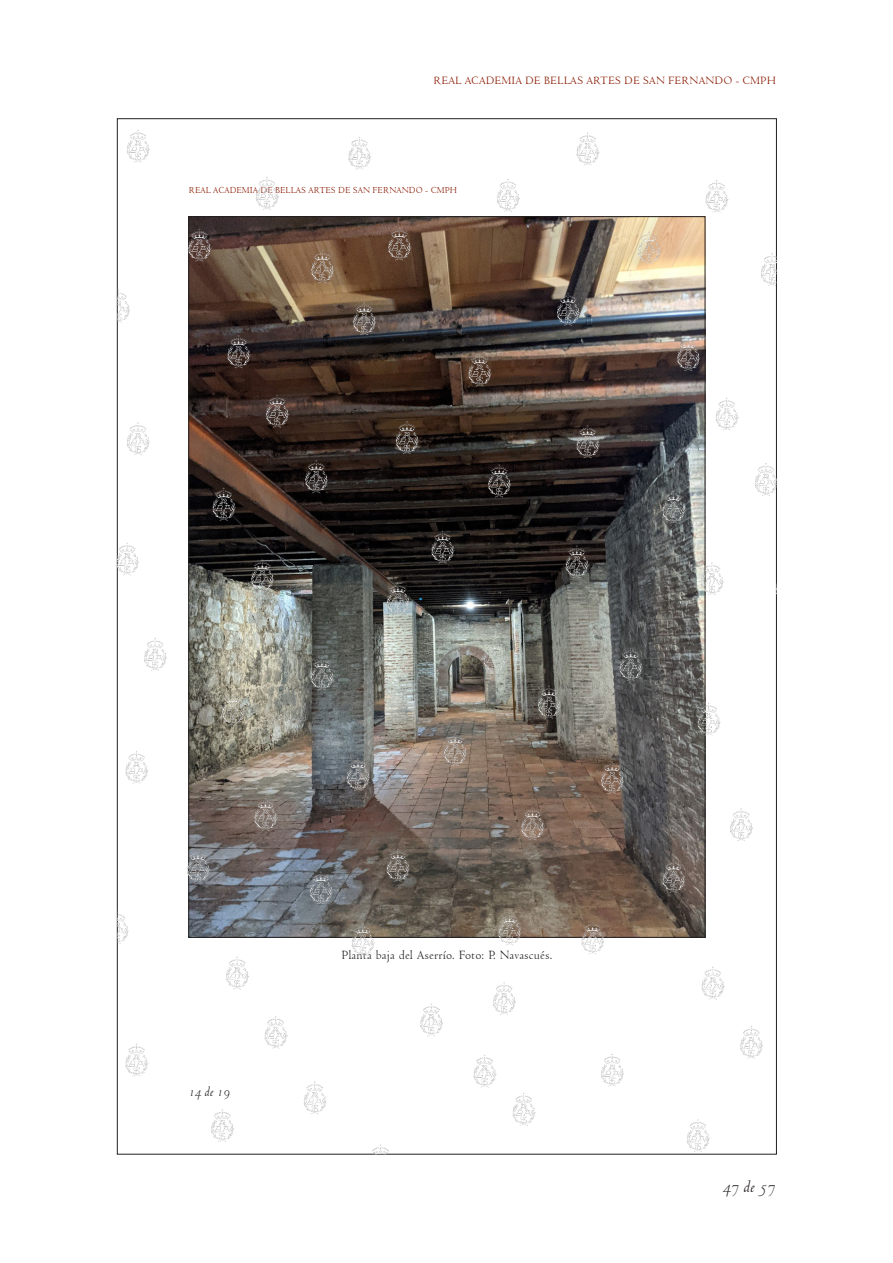
<style>
.page{position:relative;width:893px;height:1263px;background:#fff}
.page>*{position:absolute;margin:0;border:0;box-sizing:border-box;transform-origin:0 0}
.t1{font:italic 18px "Venetian 301 BT";color:#231f20}
.t2{font:italic 14.7px "Venetian 301 BT";color:#231f20;scale:.96 1}
.t3{font:13.5px "Venetian 301 BT";color:#231f20;scale:.96 1}
.t4{font:12px "Venetian 301 BT";color:#891a02}
.t5{font:9.9px "Venetian 301 BT";color:#891a02;scale:.96 1}
</style>
<div class="page">
<img style="left:118px;top:119px;width:659px;height:1035px">
<p class="t4" style="left:433px;top:73px;width:344px">REAL ACADEMIA DE BELLAS ARTES DE SAN FERNANDO - CMPH</p>
<p class="t5" style="left:189px;top:184px;width:281px">REAL ACADEMIA DE BELLAS ARTES DE SAN FERNANDO - CMPH</p>
<p class="t2" style="left:189px;top:1083px;width:45px">14 de 19</p>
<p class="t3" style="left:341px;top:948px;width:221px">Planta baja del Aserrío. Foto: P. Navascués.</p>
<h1 class="t1" style="left:723px;top:1177px;width:54px">47 de 57</h1>
</div>
